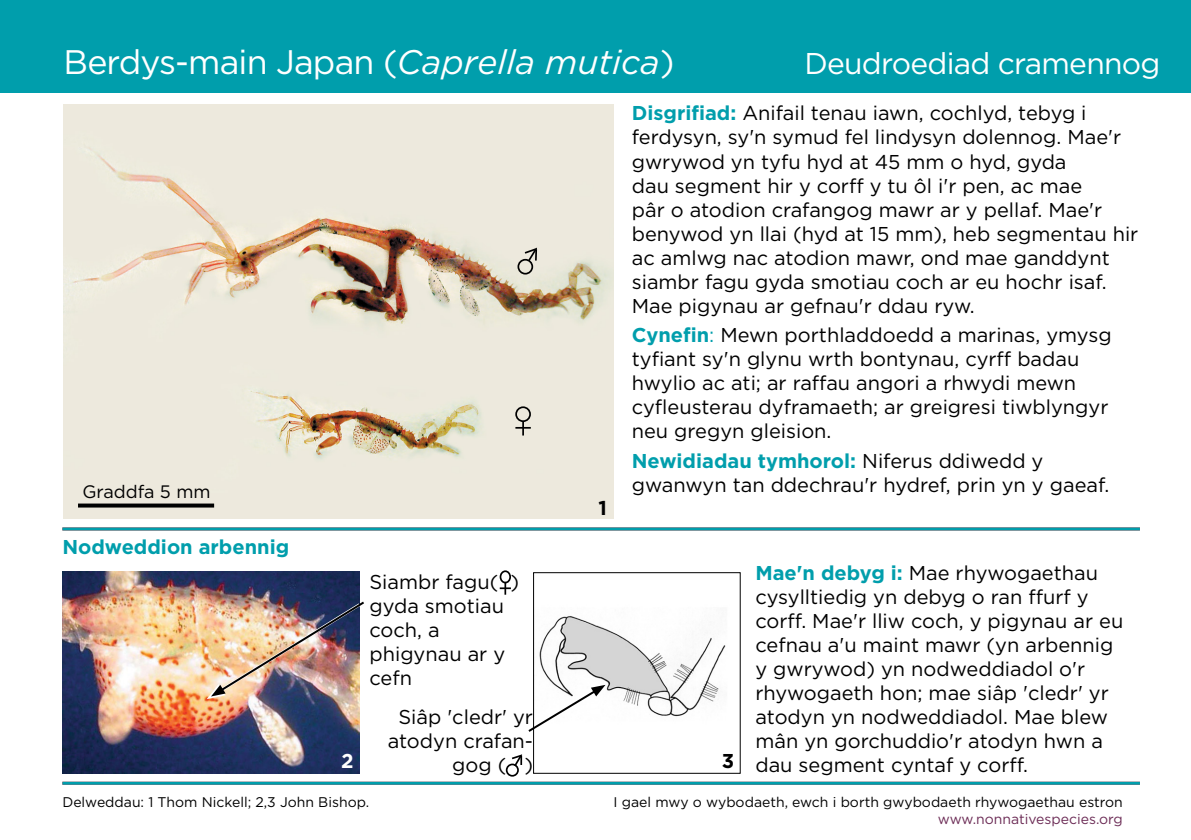
<style>
.page{position:relative;width:1191px;height:840px;background:#fff}
.page>*{position:absolute;margin:0;border:0;box-sizing:border-box;transform-origin:0 0}
.t1{font:34px "Gotham";color:#fff}
.t2{font:34px "Gotham";letter-spacing:-.025em;color:#fff}
.t3{font:30px "Gotham";letter-spacing:-.025em;color:#fff}
.t4{font:20px/24px "Gotham";color:#000}
.t5{font:700 20px "Gotham";color:#009eac}
.t6{font:700 20px "Gotham";color:#000}
.t7{font:700 20px "Gotham";color:#fff}
.t8{font:18px "Gotham";color:#000}
.t9{font:14px "Gotham";color:#000}
.t10{font:14px "Gotham";color:#6c2c56}
.s1{font-size:30px}
.s2{font-style:italic}
.s3{font-weight:700;color:#009eac}
.s4{color:#009eac}
</style>
<div class="page">
<img style="left:63px;top:571px;width:296px;height:202px">
<hr style="left:62px;top:781px;width:1078px;height:3px;background:#009eac">
<hr style="left:62px;top:527px;width:1078px;height:3px;background:#009eac">
<img style="left:63px;top:104px;width:550px;height:414px">
<img style="left:539px;top:616px;width:187px;height:101px">
<div style="left:533px;top:572px;width:207px;height:201px;border:1px solid #000"></div>
<svg style="left:78px;top:503px;width:136px;height:4px"></svg>
<img style="left:207px;top:599px;width:157px;height:99px">
<svg style="left:528px;top:684px;width:77px;height:49px"></svg>
<div style="left:499px;top:570px;width:12px;height:13px;border:2px solid #000;border-radius:50%"></div>
<svg style="left:500px;top:581px;width:11px;height:13px"></svg>
<div style="left:515px;top:406px;width:16px;height:16px;border:2px solid #000;border-radius:50%"></div>
<svg style="left:515px;top:420px;width:16px;height:15px"></svg>
<div style="left:506px;top:763px;width:13px;height:13px;border:2px solid #000;border-radius:50%"></div>
<svg style="left:510px;top:754px;width:13px;height:13px"></svg>
<div style="left:517px;top:259px;width:16px;height:15px;border:2px solid #000;border-radius:50%"></div>
<svg style="left:523px;top:247px;width:15px;height:16px"></svg>
<div style="left:0;top:0;width:1191px;height:93px;background:#009eac"></div>
<h1 class="t1" style="left:63px;top:40px;width:1078px">Japanese skeleto shrimp (Caprell mutica)<span class="s1">An amphipod crustacean</span></h1>
<h1 class="t2" style="left:64px;top:40px;width:612px">Berdys-main Japan (<span class="s2">Caprella mutica</span>)</h1>
<h2 class="t3" style="left:804px;top:44px;width:357px">Deudroediad cramennog</h2>
<p class="t8" style="left:82px;top:479px;width:130px">Graddfa 5 mm</p>
<p class="t5" style="left:62px;top:533px;width:228px">Nodweddion arbennig</p>
<p class="t6" style="left:598px;top:495px;width:10px">1</p>
<p class="t4" style="left:632px;top:101px;width:508px"><span class="s3">Disgrifiad:</span> Anifail tenau iawn, cochlyd, tebyg i ferdysyn, sy'n symud fel lindysyn dolennog. Mae'r gwrywod yn tyfu hyd at 45 mm o hyd, gyda<br>dau segment hir y corff y tu ôl i'r pen, ac mae<br>pâr o atodion crafangog mawr ar y pellaf. Mae'r benywod yn llai (hyd at 15 mm), heb segmentau hir ac amlwg nac atodion mawr, ond mae ganddynt siambr fagu gyda smotiau coch ar eu hochr isaf.<br>Mae pigynau ar gefnau'r ddau ryw.</p>
<p class="t4" style="left:632px;top:322px;width:481px"><span class="s3">Cynefin</span><span class="s4">:</span> Mewn porthladdoedd a marinas, ymysg tyfiant sy'n glynu wrth bontynau, cyrff badau hwylio ac ati; ar raffau angori a rhwydi mewn cyfleusterau dyframaeth; ar greigresi tiwblyngyr neu gregyn gleision.</p>
<p class="t4" style="left:632px;top:448px;width:479px"><span class="s3">Newidiadau tymhorol:</span> Niferus ddiwedd y gwanwyn tan ddechrau'r hydref, prin yn y gaeaf.</p>
<p class="t4" style="left:369px;top:569px;width:151px">Siambr fagu( ) gyda smotiau coch, a phigynau ar y cefn</p>
<p class="t4" style="left:755px;top:559px;width:369px"><span class="s3">Mae'n debyg i:</span> Mae rhywogaethau cysylltiedig yn debyg o ran ffurf y corff. Mae'r lliw coch, y pigynau ar eu cefnau a'u maint mawr (yn arbennig y gwrywod) yn nodweddiadol o'r rhywogaeth hon; mae siâp 'cledr' yr atodyn yn nodweddiadol. Mae blew mân yn gorchuddio'r atodyn hwn a dau segment cyntaf y corff.</p>
<p class="t4" style="left:388px;top:704px;width:147px;text-align:right">Siâp 'cledr' yr atodyn crafan&shy;gog ( )</p>
<p class="t7" style="left:341px;top:747px;width:14px">2</p>
<p class="t6" style="left:721px;top:747px;width:14px">3</p>
<p class="t9" style="left:62px;top:792px;width:308px">Delweddau: 1 Thom Nickell; 2,3 John Bishop.</p>
<p class="t9" style="left:613px;top:792px;width:511px">I gael mwy o wybodaeth, ewch i borth gwybodaeth rhywogaethau estron</p>
<p class="t10" style="left:937px;top:809px;width:187px">www.nonnativespecies.org</p>
</div>
